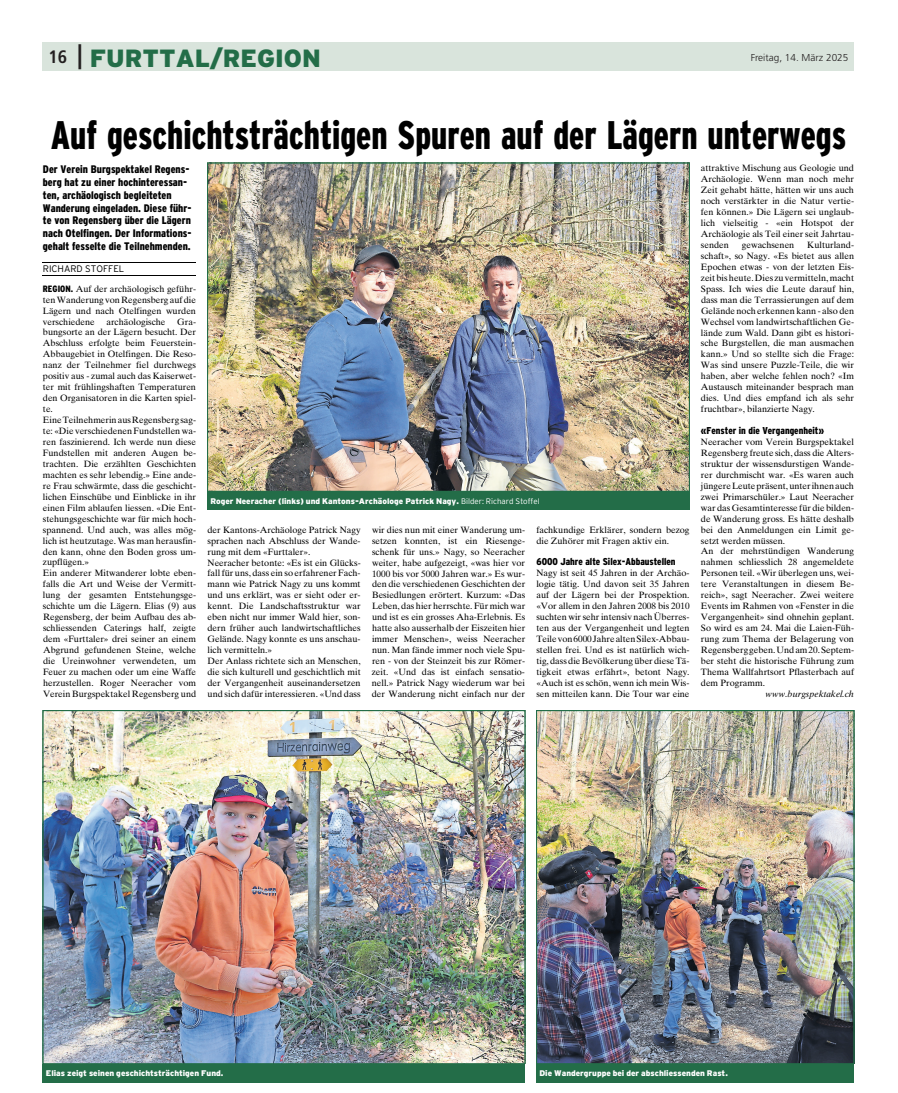
<style>
.page{position:relative;width:898px;height:1093px;background:#fff}
.page>*{position:absolute;margin:0;border:0;box-sizing:border-box;transform-origin:0 0}
.t1{font:900 condensed 39.8px "Interstate";color:#000;scale:.86 1}
.t2{font:900 24.9px "Interstate";color:#236d48}
.t3{font:700 condensed 18px "Frutiger LT Std";color:#231f20}
.t4{font:900 condensed 10.9px/12.9px "Interstate";color:#000}
.t5{font:300 10px "Frutiger LT Std";color:#231f20}
.t6{font:900 condensed 9.9px "Interstate";color:#000}
.t7{font:300 9.5px "Interstate";color:#000}
.t8{font:9.2px/10.9px "Times Ten LT Std";color:#000;text-align:justify}
.t9{font:italic 9.2px "Times Ten LT Std";color:#000}
.t10{font:900 8.2px "Interstate";color:#fff}
.s1{font-stretch:normal;font-size:25px}
.s2{font-family:"Interstate";font-weight:900;font-stretch:condensed}
.s3{font-weight:300;font-size:8px}
</style>
<div class="page">
<div style="left:43px;top:43px;width:811px;height:28px;background:#d9e4dc"></div>
<hr style="left:43px;top:275px;width:153px;height:1px;background:#000">
<hr style="left:43px;top:262px;width:153px;height:1px;background:#000">
<img style="left:207px;top:163px;width:482px;height:328px">
<div style="left:207px;top:491px;width:482px;height:19px;background:#236d48"></div>
<img style="left:536px;top:710px;width:318px;height:353px">
<div style="left:536px;top:1063px;width:318px;height:19px;background:#236d48"></div>
<img style="left:43px;top:710px;width:482px;height:353px">
<div style="left:43px;top:1063px;width:482px;height:19px;background:#236d48"></div>
<h3 class="t3" style="left:49px;top:46px;width:36px">16 <span class="s1">|</span></h3>
<p class="t5" style="left:750px;top:52px;width:99px">Freitag, 14. März 2025</p>
<h2 class="t2" style="left:90px;top:44px;width:233px">FURTTAL/REGION</h2>
<h1 class="t1" style="left:51px;top:113px;width:926px">Auf geschichtsträchtigen Spuren auf der Lägern unterwegs</h1>
<p class="t4" style="left:43px;top:162px;width:150px">Der Verein Burgspektakel Regens&shy;berg hat zu einer hochinteressan&shy;ten, archäologisch begleiteten Wanderung eingeladen. Diese führ&shy;te von Regensberg über die Lägern nach Otelfingen. Der Informations&shy;gehalt fesselte die Teilnehmenden.</p>
<p class="t7" style="left:43px;top:263px;width:83px">RICHARD STOFFEL</p>
<p class="t8" style="left:43px;top:283px;width:155px"><span class="s2">REGION.</span> Auf der archäologisch geführ&shy;tenWanderung vonRegensberg auf die Lägern und nach Otelfingen wurden verschiedene</p>
<p class="t8" style="left:701px;top:163px;width:155px">attraktive Mischung aus Geologie und Archäologie. Wenn man noch mehr Zeit gehabt hätte, hätten wir uns auch noch verstärkter in die Natur vertie&shy;fen können.» Die Lägern sei unglaub&shy;lich vielseitig - «ein Hotspot der Archäologie als Teil einer seit Jahrtau&shy;senden</p>
<p class="t8" style="left:701px;top:239px;width:155px;text-indent:106px">Kulturland&shy;schaft», so Nagy. «Es bietet aus allen Epochen etwas - von der letzten Eis&shy;zeit bisheute. Dies zu vermitteln, macht Spass. Ich wies die Leute darauf hin, dass man die Terrassierungen auf dem Gelände noch erkennen kann - also den Wechsel vom landwirtschaftlichen Ge&shy;lände zum Wald. Dann gibt es histori&shy;sche Burgstellen, die man ausmachen kann.» Und so stellte sich die Frage:<br>Was sind unsere Puzzle-Teile, die wir haben, aber welche fehlen noch? «Im Austausch miteinander besprach man dies. Und dies empfand ich als sehr fruchtbar», bilanzierte Nagy.</p>
<p class="t6" style="left:701px;top:425px;width:125px">«Fenster in die Vergangenheit»</p>
<p class="t8" style="left:701px;top:436px;width:155px;text-align:left">Neeracher vom Verein Burgspektakel Regensberg freute sich, dass die Alters&shy;struktur der wissensdurstigen Wande&shy;rer durchmischt war. «Es waren auch jüngereLeutepräsent,unterihnenauch zwei Primarschüler.» Laut Neeracher war das Gesamtinteresse für die bilden&shy;de Wanderung gross. Es hätte deshalb bei den Anmeldungen ein Limit ge&shy;setzt werden müssen.<br>An der mehrstündigen Wanderung nahmen schliesslich 28 angemeldete Personen teil. «Wir überlegen uns, wei&shy;tere Veranstaltungen in diesem Be&shy;reich», sagt Neeracher. Zwei weitere Events im Rahmen von «Fenster in die Vergangenheit» sind ohnehin geplant.<br>So wird es am 24. Mai die Laien-Füh&shy;rung zum Thema der Belagerung von Regensberggeben.Undam20.Septem&shy;ber steht die historische Führung zum Thema Wallfahrtsort Pflasterbach auf dem Programm.</p>
<p class="t9" style="left:765px;top:688px;width:90px">www.burgspektakel.ch</p>
<p class="t8" style="left:742px;top:239px;width:54px">gewachsenen</p>
<p class="t8" style="left:106px;top:316px;width:61px">archäologische</p>
<p class="t8" style="left:43px;top:316px;width:155px;text-align:left;text-indent:134px">Gra&shy;bungsorte an der Lägern besucht. Der Abschluss erfolgte beim Feuerstein-Abbaugebiet in Otelfingen. Die Reso&shy;nanz der Teilnehmer fiel durchwegs positiv aus - zumal auch das Kaiserwet&shy;ter mit frühlingshaften Temperaturen den Organisatoren in die Karten spiel&shy;te.<br>EineTeilnehmerinausRegensbergsag&shy;te: «Die verschiedenen Fundstellen wa&shy;ren faszinierend. Ich werde nun diese Fundstellen mit anderen Augen be&shy;trachten. Die erzählten Geschichten machten es sehr lebendig.» Eine ande&shy;re Frau schwärmte, dass die geschicht&shy;lichen Einschübe und Einblicke in ihr einen Film ablaufen liessen. «Die Ent&shy;stehungsgeschichte war für mich hoch&shy;spannend. Und auch, was alles mög&shy;lich ist heutzutage. Was man herausfin&shy;den kann, ohne den Boden gross um&shy;zupflügen.»<br>Ein anderer Mitwanderer lobte eben&shy;falls die Art und Weise der Vermitt&shy;lung der gesamten Entstehungsge&shy;schichte um die Lägern. Elias (9) aus Regensberg, der beim Aufbau des ab&shy;schliessenden Caterings half, zeigte dem «Furttaler» drei seiner an einem Abgrund gefundenen Steine, welche die Ureinwohner verwendeten, um Feuer zu machen oder um eine Waffe herzustellen. Roger Neeracher vom Verein Burgspektakel Regensberg und</p>
<p class="t10" style="left:210px;top:496px;width:331px">Roger Neeracher (links) und Kantons-Archäologe Patrick Nagy. <span class="s3">Bilder: Richard Stoffel</span></p>
<p class="t8" style="left:207px;top:524px;width:155px;text-align:left">der Kantons-Archäologe Patrick Nagy sprachen nach Abschluss der Wande&shy;rung mit dem «Furttaler».<br>Neeracher betonte: «Es ist ein Glücks&shy;fall für uns, dass ein so erfahrener Fach&shy;mann wie Patrick Nagy zu uns kommt und uns erklärt, was er sieht oder er&shy;kennt. Die Landschaftsstruktur war eben nicht nur immer Wald hier, son&shy;dern früher auch landwirtschaftliches Gelände. Nagy konnte es uns anschau&shy;lich vermitteln.»<br>Der Anlass richtete sich an Menschen, die sich kulturell und geschichtlich mit der Vergangenheit auseinandersetzen und sich dafür interessieren. «Und dass</p>
<p class="t8" style="left:372px;top:524px;width:155px">wir dies nun mit einer Wanderung um&shy;setzen konnten, ist ein Riesenge&shy;schenk für uns.» Nagy, so Neeracher weiter, habe aufgezeigt, «was hier vor 1000 bis vor 5000 Jahren war.» Es wur&shy;den die verschiedenen Geschichten der Besiedlungen erörtert. Kurzum: «Das Leben, das hier herrschte. Für mich war und ist es ein grosses Aha-Erlebnis. Es hatte also ausserhalb der Eiszeiten hier immer Menschen», weiss Neeracher nun. Man fände immer noch viele Spu&shy;ren - von der Steinzeit bis zur Römer&shy;zeit. «Und das ist einfach sensatio&shy;nell.» Patrick Nagy wiederum war bei der Wanderung nicht einfach nur der</p>
<p class="t8" style="left:536px;top:524px;width:155px">fachkundige Erklärer, sondern bezog die Zuhörer mit Fragen aktiv ein.</p>
<p class="t6" style="left:536px;top:556px;width:141px">6000 Jahre alte Silex-Abbaustellen</p>
<p class="t8" style="left:536px;top:567px;width:155px">Nagy ist seit 45 Jahren in der Archäo&shy;logie tätig. Und davon seit 35 Jahren auf der Lägern bei der Prospektion. «Vor allem in den Jahren 2008 bis 2010 suchten wir sehr intensiv nach Überres&shy;ten aus der Vergangenheit und legten Teilevon6000JahrealtenSilex-Abbau&shy;stellen frei. Und es ist natürlich wich&shy;tig, dass dieBevölkerung über dieseTä&shy;tigkeit etwas erfährt», betont Nagy. «Auch ist es schön, wenn ich mein Wis&shy;sen mitteilen kann. Die Tour war eine</p>
<p class="t10" style="left:46px;top:1068px;width:179px">Elias zeigt seinen geschichtsträchtigen Fund.</p>
<p class="t10" style="left:539px;top:1068px;width:190px">Die Wandergruppe bei der abschliessenden Rast.</p>
</div>
